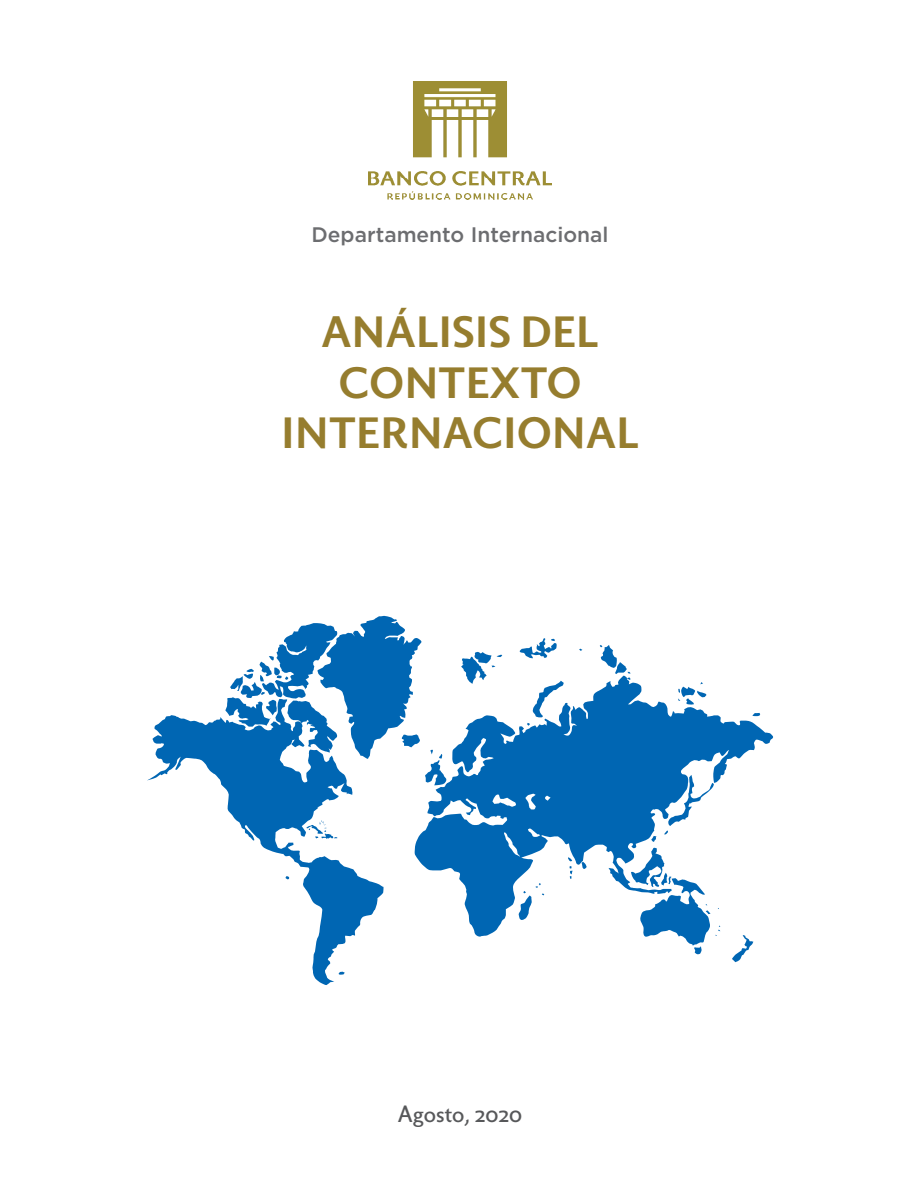
<style>
.page{position:relative;width:918px;height:1188px;background:#fff}
.page>*{position:absolute;margin:0;border:0;box-sizing:border-box;transform-origin:0 0}
.t1{font:700 42px/50.4px "Berling Nova Sans Pro";color:#967d2e;text-align:center}
.t2{font:22.5px "Berling Nova Sans Pro";color:#57585a}
.t3{font:500 21px "Gotham";color:#6c6d70}
</style>
<div class="page">
<img style="left:368px;top:81px;width:184px;height:119px">
<svg style="left:147px;top:616px;width:626px;height:369px"></svg>
<svg style="left:306px;top:821px;width:31px;height:18px"></svg>
<p class="t3" style="left:312px;top:221px;width:299px">Departamento Internacional</p>
<p class="t1" style="left:281px;top:304px;width:359px">ANÁLISIS DEL<br>CONTEXTO<br>INTERNACIONAL</p>
<p class="t2" style="left:398px;top:1098px;width:126px">Agosto, 2020</p>
</div>
